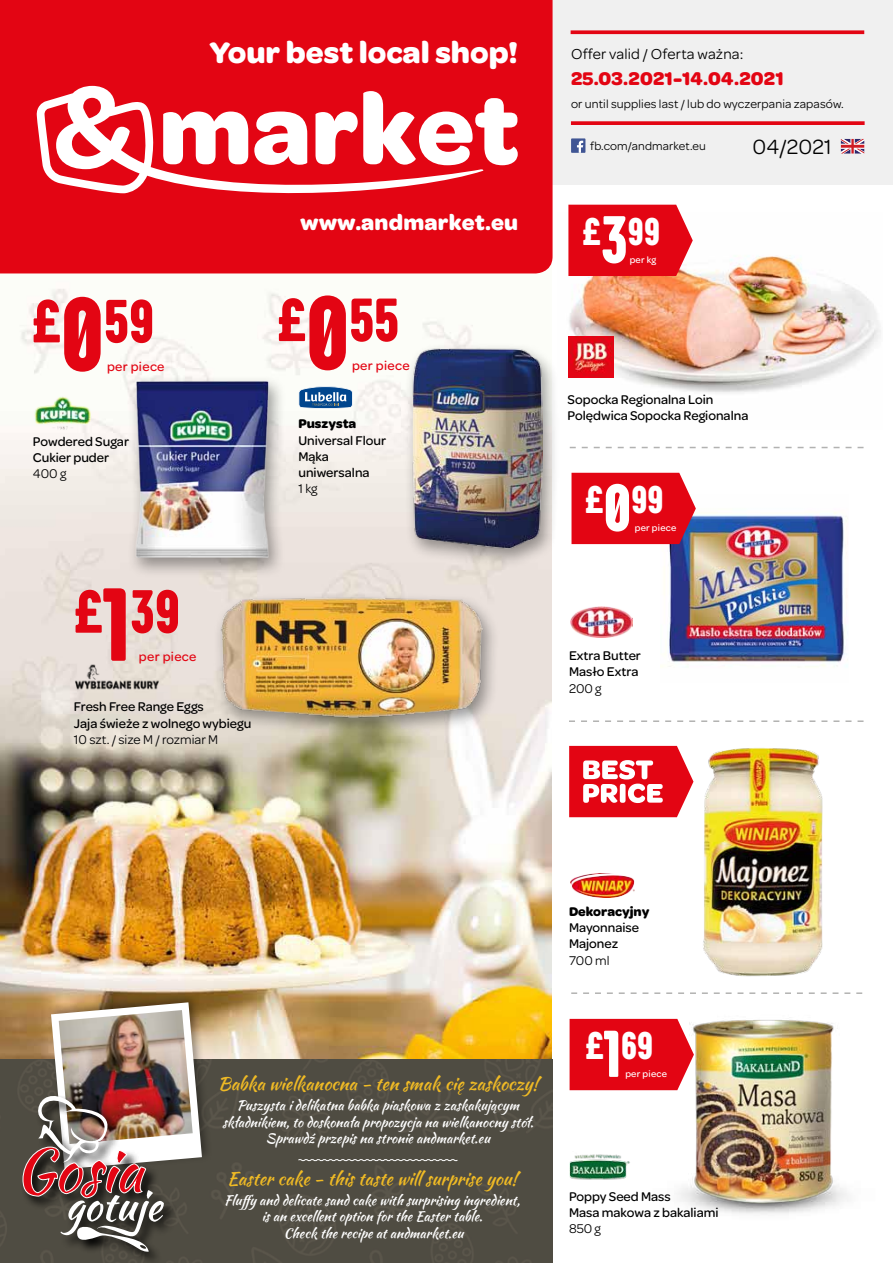
<style>
.page{position:relative;width:893px;height:1263px;background:#fff}
.page>*{position:absolute;margin:0;border:0;box-sizing:border-box;transform-origin:0 0}
.t1{font:900 60.3px "Phenomena";color:#e30513}
.t2{font:900 38.55px "Phenomena";color:#fff}
.t3{font:700 31.8px "Omnes";color:#fff}
.t4{font:700 22.95px "Omnes";letter-spacing:.01em;color:#fff}
.t5{font:21.9px "Omnes";letter-spacing:.01em;color:#000}
.t6{font:700 19.65px "Omnes";letter-spacing:.01em;color:#e30513}
.t7{font:18px "Kaushan Script";color:#efba25}
.t8{font:15.45px "Omnes";letter-spacing:.01em;color:#000}
.t9{font:13.5px/16.2px "Kaushan Script";color:#fff;text-align:center}
.t10{font:500 13.5px/16.2px "Omnes";color:#000}
.t11{font:13.5px "Omnes";color:#000}
.t12{font:500 13.5px "Omnes";letter-spacing:.025em;color:#e30513}
.t13{font:700 13.5px "Omnes";color:#000}
.t14{font:12.6px "Omnes";letter-spacing:.01em;color:#000}
.t15{font:12.3px "Omnes";letter-spacing:.01em;color:#000}
.t16{font:500 9.75px "Omnes";letter-spacing:.025em;color:#fff}
.s1{font-size:103.5px}
.s2{font-size:66px}
</style>
<div class="page">
<img style="left:660px;top:512px;width:187px;height:155px">
<img style="left:568px;top:255px;width:313px;height:138px">
<img style="left:0;top:273px;width:552px;height:787px">
<div style="left:0;top:1060px;width:552px;height:203px;background:#4f4c42"></div>
<svg style="left:298px;top:1159px;width:160px;height:2px"></svg>
<div style="left:522px;top:0;width:371px;height:184px;background:#f0f0f0"></div>
<div style="left:0;top:0;width:553px;height:273px;background:#e30513"></div>
<div style="left:571px;top:138px;width:14px;height:15px;background:#405594"></div>
<svg style="left:577px;top:141px;width:6px;height:12px"></svg>
<svg style="left:571px;top:30px;width:293px;height:4px"></svg>
<svg style="left:571px;top:121px;width:294px;height:4px"></svg>
<svg style="left:841px;top:139px;width:23px;height:15px"></svg>
<svg style="left:483px;top:91px;width:35px;height:74px"></svg>
<svg style="left:36px;top:86px;width:447px;height:119px;fill:#e30513"></svg>
<svg style="left:570px;top:447px;width:293px;height:1px"></svg>
<svg style="left:571px;top:992px;width:291px;height:2px"></svg>
<svg style="left:569px;top:720px;width:294px;height:2px"></svg>
<svg style="left:571px;top:473px;width:125px;height:71px;background:#df1220"></svg>
<div style="left:570px;top:1019px;width:76px;height:71px;background:#e30513"></div>
<svg style="left:568px;top:205px;width:125px;height:71px;background:#e41622"></svg>
<svg style="left:307px;top:386px;width:46px;height:23px"></svg>
<img style="left:68px;top:661px;width:100px;height:31px">
<div style="left:46px;top:992px;width:167px;height:182px;background:#000;opacity:.36"></div>
<img style="left:571px;top:874px;width:63px;height:23px">
<img style="left:33px;top:394px;width:60px;height:37px">
<div style="left:127px;top:374px;width:159px;height:204px;background:#e6ded6"></div>
<img style="left:97px;top:364px;width:210px;height:209px">
<img style="left:646px;top:993px;width:217px;height:221px">
<img style="left:570px;top:1154px;width:60px;height:26px">
<div style="left:403px;top:342px;width:157px;height:227px;background:#000;opacity:.39"></div>
<img style="left:412px;top:348px;width:130px;height:200px">
<img style="left:703px;top:748px;width:120px;height:229px">
<div style="left:212px;top:591px;width:288px;height:147px;background:#000;opacity:.39"></div>
<img style="left:215px;top:584px;width:274px;height:153px">
<img style="left:569px;top:336px;width:44px;height:41px">
<div style="left:21px;top:1094px;width:157px;height:169px;background:#000;opacity:.94"></div>
<img style="left:23px;top:1002px;width:179px;height:250px">
<img style="left:570px;top:606px;width:62px;height:31px">
<svg style="left:569px;top:746px;width:124px;height:71px"></svg>
<h3 class="t3" style="left:210px;top:29px;width:310px">Your best local shop!</h3>
<h1 class="t1" style="left:33px;top:282px;width:123px">£<span class="s1">0</span>59</h1>
<p class="t12" style="left:107px;top:357px;width:59px">per piece</p>
<p class="t10" style="left:33px;top:432px;width:98px">Powdered Sugar<br>Cukier puder</p>
<p class="t11" style="left:33px;top:464px;width:35px">400 g</p>
<h3 class="t4" style="left:300px;top:206px;width:219px">www.andmarket.eu</h3>
<h1 class="t1" style="left:278px;top:281px;width:122px">£<span class="s1">0</span>55</h1>
<p class="t12" style="left:352px;top:356px;width:59px">per piece</p>
<p class="t13" style="left:298px;top:414px;width:59px">Puszysta</p>
<p class="t10" style="left:298px;top:431px;width:89px">Universal Flour<br>Mąka uniwersalna</p>
<p class="t11" style="left:298px;top:480px;width:21px">1 kg</p>
<h1 class="t1" style="left:75px;top:572px;width:107px">£<span class="s1">1</span>39</h1>
<p class="t12" style="left:139px;top:647px;width:59px">per piece</p>
<p class="t10" style="left:74px;top:698px;width:179px">Fresh Free Range Eggs<br>Jaja świeże z wolnego wybiegu</p>
<p class="t11" style="left:74px;top:730px;width:146px">10 szt. / size M / rozmiar M</p>
<p class="t8" style="left:571px;top:43px;width:174px">Offer valid / Oferta ważna:</p>
<h3 class="t6" style="left:571px;top:64px;width:214px">25.03.2021-14.04.2021</h3>
<p class="t14" style="left:571px;top:95px;width:274px">or until supplies last / lub do wyczerpania zapasów.</p>
<h3 class="t5" style="left:752px;top:131px;width:81px">04/2021</h3>
<p class="t15" style="left:590px;top:138px;width:117px">fb.com/andmarket.eu</p>
<h2 class="t2" style="left:583px;top:206px;width:78px">£<span class="s2">3</span>99</h2>
<p class="t16" style="left:630px;top:253px;width:28px">per kg</p>
<p class="t10" style="left:568px;top:391px;width:182px">Sopocka Regionalna Loin<br>Polędwica Sopocka Regionalna</p>
<h2 class="t2" style="left:586px;top:474px;width:79px">£<span class="s2">0</span>99</h2>
<p class="t16" style="left:635px;top:521px;width:43px">per piece</p>
<p class="t10" style="left:569px;top:647px;width:73px">Extra Butter<br>Masło Extra</p>
<p class="t11" style="left:569px;top:679px;width:34px">200 g</p>
<h3 class="t7" style="left:218px;top:1070px;width:322px">Babka wielkanocna - ten smak cię zaskoczy!</h3>
<p class="t9" style="left:222px;top:1097px;width:313px">Puszysta i delikatna babka piaskowa z zaskakującym składnikiem, to doskonała propozycja na wielkanocny stół.<br>Sprawdź przepis na stronie andmarket.eu</p>
<h3 class="t7" style="left:227px;top:1165px;width:292px">Easter cake - this taste will surprise you!</h3>
<p class="t9" style="left:224px;top:1192px;width:297px">Fluffy and delicate sand cake with surprising ingredient, is an excellent option for the Easter table.<br>Check the recipe at andmarket.eu</p>
<p class="t13" style="left:569px;top:901px;width:82px">Dekoracyjny</p>
<p class="t10" style="left:569px;top:919px;width:72px">Mayonnaise<br>Majonez</p>
<p class="t11" style="left:569px;top:951px;width:42px">700 ml</p>
<h2 class="t2" style="left:586px;top:1020px;width:69px">£<span class="s2">1</span>69</h2>
<p class="t16" style="left:625px;top:1067px;width:43px">per piece</p>
<p class="t10" style="left:569px;top:1187px;width:151px">Poppy Seed Mass<br>Masa makowa z bakaliami</p>
<p class="t11" style="left:569px;top:1219px;width:33px">850 g</p>
</div>
